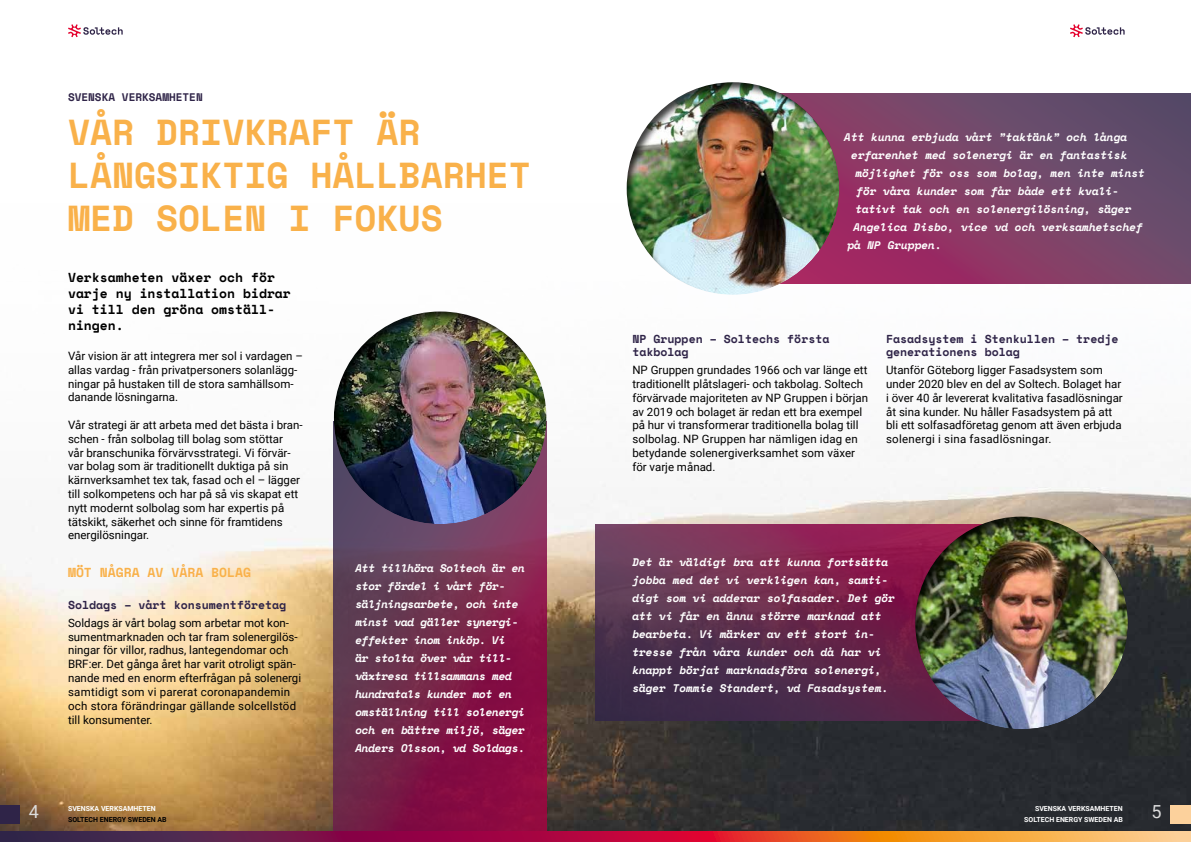
<style>
.page{position:relative;width:1191px;height:842px;background:#fff}
.page>*{position:absolute;margin:0;border:0;box-sizing:border-box;transform-origin:0 0}
.t1{font:700 36px/43.2px "Space Mono";color:#f9b14a}
.t2{font:18px "Roboto";color:#dcdcdc}
.t3{font:700 13px/16px "Space Mono";color:#000}
.t4{font:700 13px "Space Mono";color:#f9b14a}
.t5{font:11.5px/13.8px "Roboto";color:#000}
.t6{font:700 11.5px/13.8px "Space Mono";color:#2f2448}
.t7{font:italic 700 11px/18px "Space Mono";color:#fff}
.t8{font:italic 700 11px/18px "Space Mono";letter-spacing:-.02em;color:#fff}
.t9{font:700 11px "Space Mono";color:#2f2448}
.t10{font:700 7px "Roboto";color:#fff}
.t11{font:700 7px "Roboto";color:#000}
</style>
<div class="page">
<img style="left:0;top:283px;width:1191px;height:549px">
<svg style="left:334px;top:525px;width:212px;height:307px;background:#77254c"></svg>
<svg style="left:840px;top:94px;width:351px;height:189px;background:#7a4168"></svg>
<div style="left:626px;top:81px;width:214px;height:215px;background:#000;opacity:.75"></div>
<svg style="left:596px;top:524px;width:319px;height:197px;background:#642b4e"></svg>
<div style="left:915px;top:515px;width:214px;height:215px;background:#000;opacity:.75"></div>
<div style="left:334px;top:310px;width:214px;height:215px;background:#000;opacity:.75"></div>
<svg style="left:1070px;top:24px;width:54px;height:13px"></svg>
<div style="left:1170px;top:805px;width:21px;height:18px;background:#fcd19c"></div>
<svg style="left:0;top:832px;width:1191px;height:10px;background:#af4442"></svg>
<div style="left:0;top:805px;width:20px;height:18px;background:#2f2448"></div>
<svg style="left:68px;top:24px;width:55px;height:13px"></svg>
<h2 class="t2" style="left:29px;top:799px;width:12px">4</h2>
<p class="t9" style="left:68px;top:89px;width:136px">SVENSKA VERKSAMHETEN</p>
<h1 class="t1" style="left:68px;top:109px;width:464px">VÅR DRIVKRAFT ÄR<br>LÅNGSIKTIG HÅLLBARHET<br>MED SOLEN I FOKUS</h1>
<p class="t3" style="left:68px;top:269px;width:224px">Verksamheten växer och för varje ny installation bidrar vi till den gröna omställ&shy;ningen.</p>
<p class="t5" style="left:68px;top:349px;width:236px">Vår vision är att integrera mer sol i vardagen – allas vardag - från privatpersoners solanlägg&shy;ningar på hustaken till de stora samhällsom&shy;danande lösningarna.</p>
<p class="t5" style="left:68px;top:418px;width:236px">Vår strategi är att arbeta med det bästa i bran&shy;schen - från solbolag till bolag som stöttar<br>vår branschunika förvärvsstrategi. Vi förvär&shy;var bolag som är traditionellt duktiga på sin kärnverksamhet tex tak, fasad och el – lägger till solkompetens och har på så vis skapat ett nytt modernt solbolag som har expertis på tätskikt, säkerhet och sinne för framtidens energilösningar.</p>
<p class="t4" style="left:68px;top:562px;width:184px">MÖT NÅGRA AV VÅRA BOLAG</p>
<p class="t6" style="left:68px;top:597px;width:220px">Soldags – vårt konsumentföretag</p>
<p class="t5" style="left:68px;top:615px;width:235px">Soldags är vårt bolag som arbetar mot kon&shy;sumentmarknaden och tar fram solenergilös&shy;ningar för villor, radhus, lantegendomar och BRF:er. Det gånga året har varit otroligt spän&shy;nande med en enorm efterfrågan på solenergi samtidigt som vi parerat coronapandemin och stora förändringar gällande solcellstöd till konsumenter.</p>
<p class="t8" style="left:355px;top:559px;width:171px">Att tillhöra Soltech är en stor fördel i vårt för&shy;säljningsarbete, och inte minst vad gäller synergi&shy;effekter inom inköp. Vi<br>är stolta över vår till&shy;växtresa tillsammans med hundratals kunder mot en omställning till solenergi och en bättre miljö, säger<br>Anders Olsson, vd Soldags.</p>
<p class="t7" style="left:844px;top:127px;width:284px">Att kunna erbjuda vårt ”taktänk” och långa</p>
<p class="t7" style="left:851px;top:145px;width:278px">erfarenhet med solenergi är en fantastisk</p>
<p class="t7" style="left:855px;top:163px;width:291px">möjlighet för oss som bolag, men inte minst</p>
<p class="t7" style="left:856px;top:181px;width:264px">för våra kunder som får både ett kvali-</p>
<p class="t7" style="left:855px;top:199px;width:278px">tativt tak och en solenergilösning, säger</p>
<p class="t7" style="left:853px;top:217px;width:291px">Angelica Disbo, vice vd och verksamhetschef</p>
<p class="t7" style="left:847px;top:235px;width:96px">på NP Gruppen.</p>
<p class="t6" style="left:632px;top:331px;width:199px">NP Gruppen – Soltechs första takbolag</p>
<p class="t5" style="left:632px;top:363px;width:237px">NP Gruppen grundades 1966 och var länge ett traditionellt plåtslageri- och takbolag. Soltech förvärvade majoriteten av NP Gruppen i början av 2019 och bolaget är redan ett bra exempel på hur vi transformerar traditionella bolag till solbolag. NP Gruppen har nämligen idag en betydande solenergiverksamhet som växer för varje månad.</p>
<p class="t6" style="left:886px;top:331px;width:234px">Fasadsystem i Stenkullen – tredje generationens bolag</p>
<p class="t5" style="left:886px;top:363px;width:238px">Utanför Göteborg ligger Fasadsystem som under 2020 blev en del av Soltech. Bolaget har i över 40 år levererat kvalitativa fasadlösningar åt sina kunder. Nu håller Fasadsystem på att bli ett solfasadföretag genom att även erbjuda solenergi i sina fasadlösningar.</p>
<p class="t7" style="left:632px;top:553px;width:264px">Det är väldigt bra att kunna fortsätta jobba med det vi verkligen kan, samti&shy;digt som vi adderar solfasader. Det gör att vi får en ännu större marknad att bearbeta. Vi märker av ett stort in&shy;tresse från våra kunder och då har vi knappt börjat marknadsföra solenergi, säger Tommie Standert, vd Fasadsystem.</p>
<p class="t10" style="left:68px;top:804px;width:89px">SVENSKA VERKSAMHETEN</p>
<p class="t10" style="left:1035px;top:804px;width:89px">SVENSKA VERKSAMHETEN</p>
<p class="t11" style="left:68px;top:814px;width:100px">SOLTECH ENERGY SWEDEN AB</p>
<p class="t10" style="left:1024px;top:814px;width:100px">SOLTECH ENERGY SWEDEN AB</p>
<h2 class="t2" style="left:1151px;top:799px;width:12px">5</h2>
</div>
